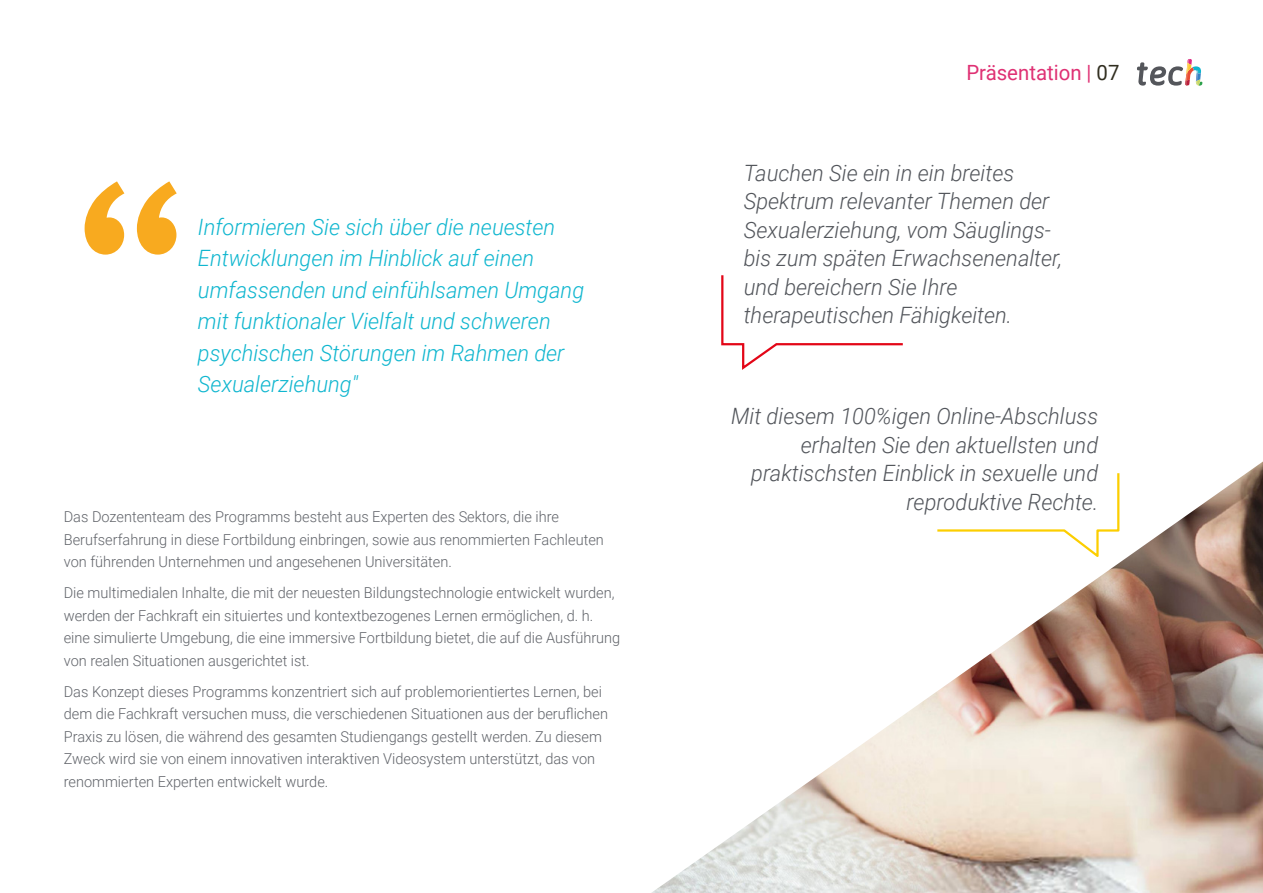
<style>
.page{position:relative;width:1263px;height:893px;background:#fff}
.page>*{position:absolute;margin:0;border:0;box-sizing:border-box;transform-origin:0 0}
.t1{font:italic 300 22.5px/28.5px "Roboto";color:#52555b;text-align:right}
.t2{font:italic 300 22.5px/31.5px "Roboto";color:#0fb6cf}
.t3{font:21px "Roboto";color:#df3174}
.t4{font:300 15px/22.5px "Roboto";color:#61646a}
.s1{color:#312e20}
</style>
<div class="page">
<svg style="left:85px;top:181px;width:92px;height:74px"></svg>
<svg style="left:1137px;top:59px;width:65px;height:27px"></svg>
<img style="left:651px;top:461px;width:612px;height:432px">
<svg style="left:721px;top:275px;width:182px;height:95px"></svg>
<h1 class="t2" style="left:198px;top:210px;width:388px">Informieren Sie sich über die neuesten Entwicklungen im Hinblick auf einen umfassenden und einfühlsamen Umgang mit funktionaler Vielfalt und schweren psychischen Störungen im Rahmen der Sexualerziehung"</h1>
<p class="t4" style="left:64px;top:505px;width:542px">Das Dozententeam des Programms besteht aus Experten des Sektors, die ihre<br>Berufserfahrung in diese Fortbildung einbringen, sowie aus renommierten Fachleuten von führenden Unternehmen und angesehenen Universitäten.</p>
<p class="t4" style="left:64px;top:581px;width:558px">Die multimedialen Inhalte, die mit der neuesten Bildungstechnologie entwickelt wurden, werden der Fachkraft ein situiertes und kontextbezogenes Lernen ermöglichen, d. h. eine simulierte Umgebung, die eine immersive Fortbildung bietet, die auf die Ausführung von realen Situationen ausgerichtet ist.</p>
<p class="t4" style="left:64px;top:679px;width:546px">Das Konzept dieses Programms konzentriert sich auf problemorientiertes Lernen, bei dem die Fachkraft versuchen muss, die verschiedenen Situationen aus der beruflichen Praxis zu lösen, die während des gesamten Studiengangs gestellt werden. Zu diesem Zweck wird sie von einem innovativen interaktiven Videosystem unterstützt, das von renommierten Experten entwickelt wurde.</p>
<h2 class="t3" style="left:966px;top:57px;width:155px">Präsentation | <span class="s1">07</span></h2>
<h1 class="t1" style="left:744px;top:158px;width:320px;text-align:left">Tauchen Sie ein in ein breites<br>Spektrum relevanter Themen der<br>Sexualerziehung, vom Säuglings&shy;bis zum späten Erwachsenenalter, und bereichern Sie Ihre therapeutischen Fähigkeiten.</h1>
<h1 class="t1" style="left:731px;top:401px;width:369px">Mit diesem 100%igen Online-Abschluss erhalten Sie den aktuellsten und praktischsten Einblick in sexuelle und reproduktive Rechte.</h1>
</div>
